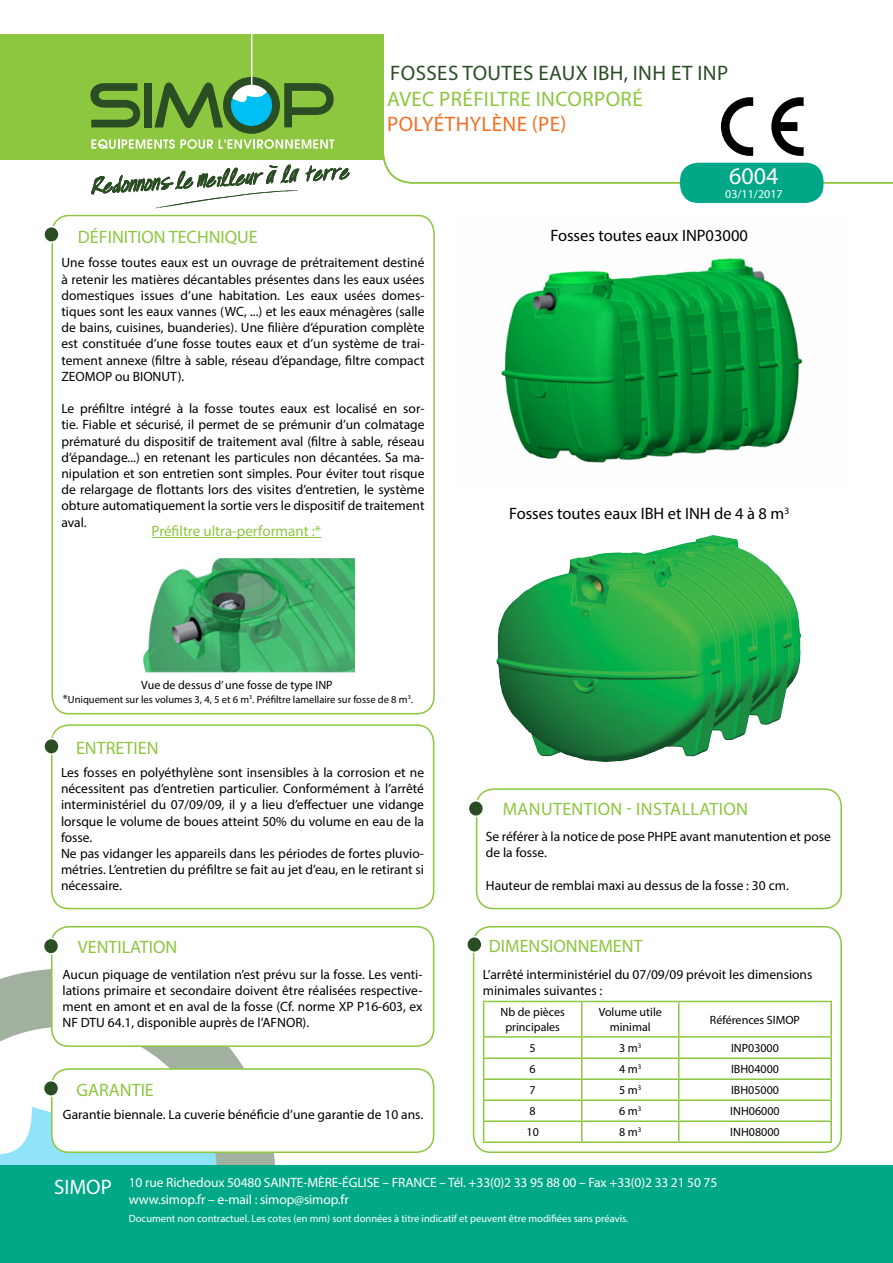
<style>
.page{position:relative;width:893px;height:1263px;background:#fff}
.page>*{position:absolute;margin:0;border:0;box-sizing:border-box;transform-origin:0 0}
.t1{font:24px "Myriad Pro";color:#fff}
.t2{font:21px "Myriad Pro";letter-spacing:.02em;color:#2a4d24}
.t3{font:21px "Myriad Pro";letter-spacing:.02em;color:#8dc63f}
.t4{font:21px "Myriad Pro";letter-spacing:.02em;color:#f36f21}
.t5{font:21px "Myriad Pro";color:#fff}
.t6{font:18px "Myriad Pro";color:#8dc63f}
.t7{font:18px "Myriad Pro";letter-spacing:.02em;color:#8dc63f}
.t8{font:16.5px "Myriad Pro";color:#000}
.t9{font:15px "Myriad Pro";color:#8dc63f}
.t10{font:13.5px/16.2px "Myriad Pro";color:#000}
.t11{font:13.5px/16.5px "Myriad Pro";letter-spacing:-.01em;color:#fff}
.t12{font:12px/14.4px "Myriad Pro";color:#000;text-align:center}
.t13{font:12px "Myriad Pro";color:#fff}
.t14{font:10.5px "Myriad Pro";color:#fff}
.t15{font:10.5px "Myriad Pro";color:#000}
.s1{font-size:12px}
</style>
<div class="page">
<img style="left:501px;top:258px;width:302px;height:205px">
<svg style="left:383px;top:97px;width:510px;height:87px"></svg>
<div style="left:0;top:34px;width:384px;height:126px;background:#8dc63f"></div>
<hr style="left:251px;top:34px;width:1px;height:56px;background:#fff">
<svg style="left:90px;top:77px;width:244px;height:72px"></svg>
<svg style="left:305px;top:165px;width:44px;height:16px"></svg>
<svg style="left:91px;top:165px;width:208px;height:44px"></svg>
<svg style="left:0;top:969px;width:275px;height:197px"></svg>
<div style="left:0;top:1166px;width:893px;height:97px;background:#00a888"></div>
<div style="left:680px;top:163px;width:143px;height:40px;background:#00a888;border-radius:18px"></div>
<img style="left:496px;top:536px;width:265px;height:226px">
<hr style="left:483px;top:1001px;width:99px;height:1px;background:#8dc63f">
<hr style="left:483px;top:1002px;width:1px;height:34px;background:#8dc63f">
<hr style="left:582px;top:1001px;width:97px;height:1px;background:#8dc63f">
<hr style="left:581px;top:1002px;width:2px;height:34px;background:#8dc63f">
<hr style="left:679px;top:1001px;width:153px;height:1px;background:#8dc63f">
<hr style="left:678px;top:1002px;width:1px;height:34px;background:#8dc63f">
<hr style="left:830px;top:1002px;width:2px;height:34px;background:#8dc63f">
<hr style="left:483px;top:1036px;width:99px;height:1px;background:#8dc63f">
<hr style="left:582px;top:1036px;width:97px;height:1px;background:#8dc63f">
<hr style="left:581px;top:1037px;width:2px;height:20px;background:#8dc63f">
<hr style="left:679px;top:1036px;width:153px;height:1px;background:#8dc63f">
<hr style="left:830px;top:1037px;width:2px;height:20px;background:#8dc63f">
<hr style="left:483px;top:1057px;width:99px;height:2px;background:#8dc63f">
<hr style="left:582px;top:1057px;width:97px;height:2px;background:#8dc63f">
<hr style="left:679px;top:1057px;width:153px;height:2px;background:#8dc63f">
<hr style="left:483px;top:1078px;width:99px;height:2px;background:#8dc63f">
<hr style="left:582px;top:1078px;width:97px;height:2px;background:#8dc63f">
<hr style="left:679px;top:1078px;width:153px;height:2px;background:#8dc63f">
<hr style="left:483px;top:1099px;width:99px;height:2px;background:#8dc63f">
<hr style="left:582px;top:1099px;width:97px;height:2px;background:#8dc63f">
<hr style="left:679px;top:1099px;width:153px;height:2px;background:#8dc63f">
<hr style="left:483px;top:1120px;width:99px;height:2px;background:#8dc63f">
<svg style="left:483px;top:1037px;width:1px;height:104px"></svg>
<hr style="left:582px;top:1120px;width:97px;height:2px;background:#8dc63f">
<svg style="left:581px;top:1059px;width:2px;height:82px"></svg>
<hr style="left:679px;top:1120px;width:153px;height:2px;background:#8dc63f">
<svg style="left:678px;top:1037px;width:1px;height:104px"></svg>
<svg style="left:830px;top:1059px;width:2px;height:82px"></svg>
<hr style="left:483px;top:1141px;width:99px;height:2px;background:#8dc63f">
<hr style="left:582px;top:1141px;width:97px;height:2px;background:#8dc63f">
<hr style="left:679px;top:1141px;width:153px;height:2px;background:#8dc63f">
<div style="left:473px;top:926px;width:369px;height:227px;border:2px solid #8dc63f;border-radius:17px"></div>
<div style="left:467px;top:937px;width:15px;height:15px;background:#2a4d24;border-radius:50%"></div>
<div style="left:466px;top:936px;width:17px;height:17px;border:2px solid #fff;border-radius:50%"></div>
<div style="left:51px;top:724px;width:383px;height:185px;border:2px solid #8dc63f;border-radius:17px"></div>
<div style="left:44px;top:739px;width:15px;height:15px;background:#2a4d24;border-radius:50%"></div>
<div style="left:43px;top:738px;width:17px;height:17px;border:2px solid #fff;border-radius:50%"></div>
<svg style="left:51px;top:214px;width:384px;height:501px"></svg>
<div style="left:44px;top:227px;width:15px;height:15px;background:#2a4d24;border-radius:50%"></div>
<div style="left:43px;top:226px;width:17px;height:17px;border:2px solid #fff;border-radius:50%"></div>
<div style="left:52px;top:927px;width:382px;height:119px;background:#fff;border-radius:17px"></div>
<div style="left:51px;top:926px;width:383px;height:121px;border:2px solid #8dc63f;border-radius:17px"></div>
<div style="left:476px;top:788px;width:366px;height:121px;border:2px solid #8dc63f;border-radius:17px"></div>
<div style="left:52px;top:1069px;width:382px;height:83px;background:#fff;border-radius:17px"></div>
<div style="left:51px;top:1068px;width:383px;height:85px;border:2px solid #8dc63f;border-radius:17px"></div>
<div style="left:44px;top:938px;width:15px;height:16px;background:#2a4d24;border-radius:50%"></div>
<div style="left:43px;top:938px;width:16px;height:17px;border:2px solid #fff;border-radius:50%"></div>
<div style="left:468px;top:801px;width:15px;height:15px;background:#2a4d24;border-radius:50%"></div>
<div style="left:468px;top:800px;width:16px;height:17px;border:2px solid #fff;border-radius:50%"></div>
<svg style="left:721px;top:97px;width:32px;height:59px"></svg>
<svg style="left:771px;top:97px;width:33px;height:59px"></svg>
<hr style="left:152px;top:537px;width:169px;height:1px;background:#8dc63f">
<div style="left:44px;top:1081px;width:15px;height:15px;background:#2a4d24;border-radius:50%"></div>
<div style="left:43px;top:1080px;width:16px;height:17px;border:2px solid #fff;border-radius:50%"></div>
<img style="left:116px;top:557px;width:238px;height:121px">
<h2 class="t2" style="left:390px;top:60px;width:340px">FOSSES TOUTES EAUX IBH, INH ET INP</h2>
<h2 class="t3" style="left:387px;top:86px;width:257px">AVEC PRÉFILTRE INCORPORÉ</h2>
<h2 class="t4" style="left:387px;top:111px;width:181px">POLYÉTHYLÈNE (PE)</h2>
<h3 class="t6" style="left:78px;top:225px;width:182px">DÉFINITION TECHNIQUE</h3>
<p class="t10" style="left:61px;top:254px;width:365px;text-align:justify">Une fosse toutes eaux est un ouvrage de prétraitement destiné à retenir les matières décantables présentes dans les eaux usées domestiques issues d’une habitation. Les eaux usées domes&shy;tiques sont les eaux vannes (WC, ...) et les eaux ménagères (salle de bains, cuisines, buanderies). Une filière d’épuration complète est constituée d’une fosse toutes eaux et d’un système de trai&shy;tement annexe (filtre à sable, réseau d’épandage, filtre compact ZEOMOP ou BIONUT).</p>
<p class="t10" style="left:61px;top:400px;width:365px;text-align:justify">Le préfiltre intégré à la fosse toutes eaux est localisé en sor&shy;tie. Fiable et sécurisé, il permet de se prémunir d’un colmatage prématuré du dispositif de traitement aval (filtre à sable, réseau d’épandage...) en retenant les particules non décantées. Sa ma&shy;nipulation et son entretien sont simples. Pour éviter tout risque de relargage de flottants lors des visites d’entretien, le système obture automatiquement la sortie vers le dispositif de traitement aval.</p>
<p class="t9" style="left:152px;top:522px;width:171px">Préfiltre ultra-performant :*</p>
<p class="t12" style="left:141px;top:677px;width:193px">Vue de dessus d’ une fosse de type INP</p>
<p class="t15" style="left:63px;top:693px;width:351px"><span class="s1">*</span>Uniquement sur les volumes 3, 4, 5 et 6 m<sup>3</sup>. Préfiltre lamellaire sur fosse de 8 m<sup>3</sup>.</p>
<h3 class="t6" style="left:76px;top:736px;width:84px">ENTRETIEN</h3>
<p class="t10" style="left:61px;top:764px;width:365px">Les fosses en polyéthylène sont insensibles à la corrosion et ne nécessitent pas d’entretien particulier. Conformément à l’arrêté interministériel du 07/09/09, il y a lieu d’effectuer une vidange lorsque le volume de boues atteint 50% du volume en eau de la fosse.<br>Ne pas vidanger les appareils dans les périodes de fortes pluvio&shy;métries. L’entretien du préfiltre se fait au jet d’eau, en le retirant si nécessaire.</p>
<h3 class="t6" style="left:78px;top:936px;width:101px">VENTILATION</h3>
<p class="t10" style="left:63px;top:966px;width:362px;text-align:justify">Aucun piquage de ventilation n’est prévu sur la fosse. Les venti&shy;lations primaire et secondaire doivent être réalisées respective&shy;ment en amont et en aval de la fosse (Cf. norme XP P16-603, ex NF DTU 64.1, disponible auprès de l’AFNOR).</p>
<h3 class="t6" style="left:76px;top:1079px;width:79px">GARANTIE</h3>
<p class="t10" style="left:63px;top:1106px;width:362px">Garantie biennale. La cuverie bénéficie d’une garantie de 10 ans.</p>
<h1 class="t1" style="left:729px;top:161px;width:51px">6004</h1>
<p class="t13" style="left:725px;top:187px;width:59px">03/11/2017</p>
<p class="t8" style="left:550px;top:225px;width:199px">Fosses toutes eaux INP03000</p>
<p class="t8" style="left:509px;top:504px;width:282px">Fosses toutes eaux IBH et INH de 4 à 8 m<sup>3</sup></p>
<h3 class="t7" style="left:503px;top:798px;width:247px">MANUTENTION - INSTALLATION</h3>
<p class="t10" style="left:486px;top:828px;width:346px">Se référer à la notice de pose PHPE avant manutention et pose de la fosse.</p>
<p class="t10" style="left:486px;top:877px;width:304px">Hauteur de remblai maxi au dessus de la fosse : 30 cm.</p>
<h3 class="t6" style="left:489px;top:934px;width:155px">DIMENSIONNEMENT</h3>
<p class="t10" style="left:483px;top:966px;width:331px">L’arrêté interministériel du 07/09/09 prévoit les dimensions minimales suivantes :</p>
<p class="t12" style="left:500px;top:1005px;width:66px">Nb de pièces principales</p>
<p class="t12" style="left:599px;top:1005px;width:65px">Volume utile minimal</p>
<p class="t12" style="left:710px;top:1012px;width:92px">Références SIMOP</p>
<p class="t12" style="left:530px;top:1041px;width:8px">5</p>
<p class="t12" style="left:619px;top:1041px;width:24px">3 m<sup>3</sup></p>
<p class="t12" style="left:731px;top:1041px;width:49px">INP03000</p>
<p class="t12" style="left:530px;top:1062px;width:8px">6</p>
<p class="t12" style="left:619px;top:1062px;width:24px">4 m<sup>3</sup></p>
<p class="t12" style="left:731px;top:1062px;width:49px">IBH04000</p>
<p class="t12" style="left:530px;top:1083px;width:8px">7</p>
<p class="t12" style="left:619px;top:1083px;width:24px">5 m<sup>3</sup></p>
<p class="t12" style="left:731px;top:1083px;width:49px">IBH05000</p>
<p class="t12" style="left:530px;top:1104px;width:8px">8</p>
<p class="t12" style="left:619px;top:1104px;width:24px">6 m<sup>3</sup></p>
<p class="t12" style="left:730px;top:1104px;width:51px">INH06000</p>
<p class="t12" style="left:527px;top:1125px;width:14px">10</p>
<p class="t12" style="left:619px;top:1125px;width:24px">8 m<sup>3</sup></p>
<p class="t12" style="left:730px;top:1125px;width:51px">INH08000</p>
<h2 class="t5" style="left:54px;top:1174px;width:59px">SIMOP</h2>
<p class="t11" style="left:129px;top:1174px;width:590px">10 rue Richedoux 50480 SAINTE-MÈRE-ÉGLISE – FRANCE – Tél. +33(0)2 33 95 88 00 – Fax +33(0)2 33 21 50 75 www.simop.fr – e-mail : simop@simop.fr</p>
<p class="t14" style="left:129px;top:1212px;width:501px">Document non contractuel. Les cotes (en mm) sont données à titre indicatif et peuvent être modifiées sans préavis.</p>
</div>
